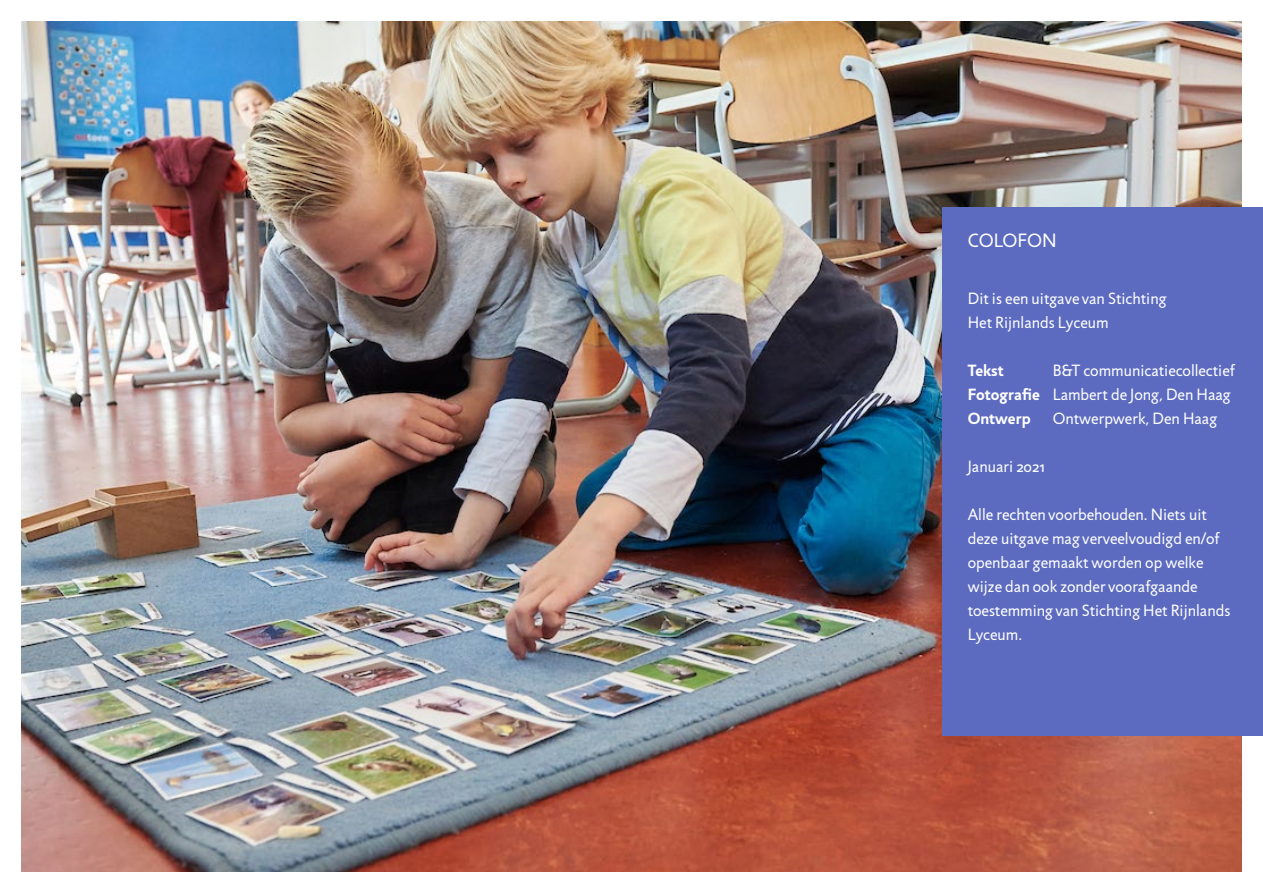
<style>
.page{position:relative;width:1263px;height:893px;background:#fff}
.page>*{position:absolute;margin:0;border:0;box-sizing:border-box;transform-origin:0 0}
._1__inhoud_tekst{font:19.5px "Jigsaw Std";color:#fff}
.BROOD{font:16.5px/24px "Jigsaw Std";color:#fff}
.BROOD-2{font:700 16.5px "Jigsaw Std";color:#fff}
.s1{font-weight:700}
</style>
<div class="page">
<img style="left:21px;top:21px;width:1221px;height:851px">
<div style="left:942px;top:207px;width:321px;height:529px;background:#5c6bc0"></div>
<p class="_1__inhoud_tekst" style="left:968px;top:229px;width:90px">COLOFON</p>
<p class="BROOD" style="left:968px;top:286px;width:200px">Dit is een uitgave van Stichting<br>Het Rijnlands Lyceum</p>
<p class="BROOD-2" style="left:968px;top:360px;width:38px">Tekst</p>
<p class="BROOD" style="left:1053px;top:358px;width:183px">B&amp;T communicatiecollectief</p>
<p class="BROOD" style="left:968px;top:382px;width:264px"><span class="s1">Fotografie</span> Lambert de Jong, Den Haag</p>
<p class="BROOD-2" style="left:968px;top:408px;width:64px">Ontwerp</p>
<p class="BROOD" style="left:1053px;top:406px;width:166px">Ontwerpwerk, Den Haag</p>
<p class="BROOD" style="left:968px;top:454px;width:79px">Januari 2021</p>
<p class="BROOD" style="left:968px;top:502px;width:264px">Alle rechten voorbehouden. Niets uit deze uitgave mag verveelvoudigd en/of openbaar gemaakt worden op welke wijze dan ook zonder voorafgaande toestemming van Stichting Het Rijnlands<br>Lyceum.</p>
</div>
